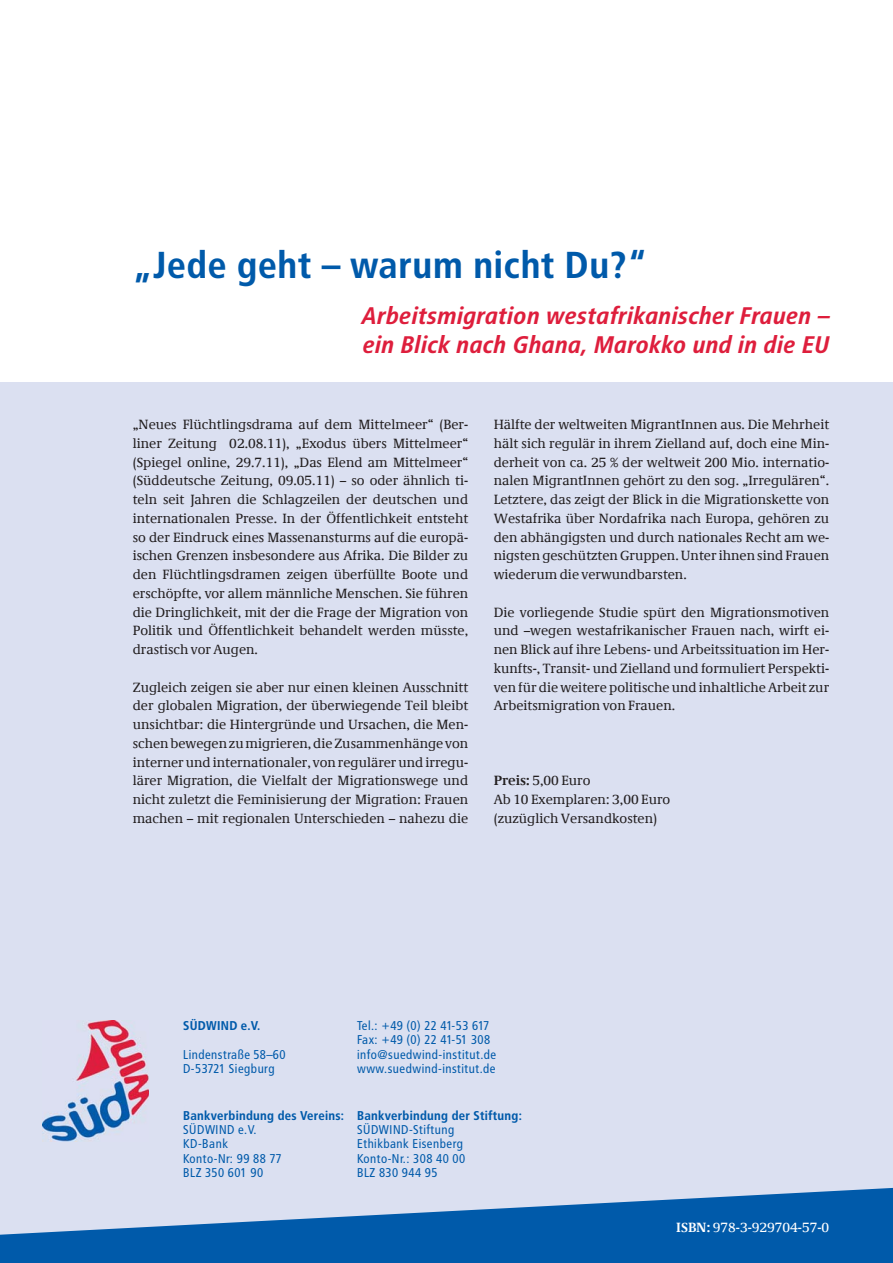
<style>
.page{position:relative;width:893px;height:1263px;background:#fff}
.page>*{position:absolute;margin:0;border:0;box-sizing:border-box;transform-origin:0 0}
.t1{font:37.5px "Transit Print OT Bld";color:#005aaa}
.t2{font:24px/28.8px "Transit Print OT Bld Ita";color:#de1e3c}
.t3{font:13.5px/18.8px "Demos Com";color:#231f20;text-align:justify}
.t4{font:13.5px "Demos Com";color:#fff}
.t5{font:12.75px/14.2px "Transit Print OT";color:#005aaa}
.t6{font:12.75px "Transit Print OT Bld";color:#005aaa}
.s1{font-weight:700}
</style>
<div class="page">
<div style="left:0;top:383px;width:893px;height:880px;background:#dbe0f1"></div>
<svg style="left:0;top:1188px;width:893px;height:75px;fill:#005aaa"></svg>
<img style="left:43px;top:1020px;width:106px;height:121px">
<h1 class="t1" style="left:133px;top:247px;width:517px">„Jede geht – warum nicht Du?“</h1>
<h2 class="t2" style="left:361px;top:302px;width:470px">Arbeitsmigration westafrikanischer Frauen – ein Blick nach Ghana, Marokko und in die EU</h2>
<p class="t3" style="left:133px;top:417px;width:337px">„Neues Flüchtlingsdrama auf dem Mittelmeer“ (Ber&shy;liner Zeitung 02.08.11), „Exodus übers Mittelmeer“ (Spiegel online, 29.7.11), „Das Elend am Mittelmeer“ (Süddeutsche Zeitung, 09.05.11) – so oder ähnlich ti&shy;teln seit Jahren die Schlagzeilen der deutschen und internationalen Presse. In der Öffentlichkeit entsteht so der Eindruck eines Massenansturms auf die europä&shy;ischen Grenzen insbesondere aus Afrika. Die Bilder zu den Flüchtlingsdramen zeigen überfüllte Boote und erschöpfte, vor allem männliche Menschen. Sie führen die Dringlichkeit, mit der die Frage der Migration von Politik und Öffentlichkeit behandelt werden müsste, drastisch vor Augen.</p>
<p class="t3" style="left:133px;top:679px;width:337px">Zugleich zeigen sie aber nur einen kleinen Ausschnitt der globalen Migration, der überwiegende Teil bleibt unsichtbar: die Hintergründe und Ursachen, die Men&shy;schen bewegen zu migrieren, die Zusammenhänge von interner und internationaler, von regulärer und irregu&shy;lärer Migration, die Vielfalt der Migrationswege und nicht zuletzt die Feminisierung der Migration: Frauen machen – mit regionalen Unterschieden – nahezu die</p>
<p class="t3" style="left:494px;top:417px;width:337px">Hälfte der weltweiten MigrantInnen aus. Die Mehrheit hält sich regulär in ihrem Zielland auf, doch eine Min&shy;derheit von ca. 25 % der weltweit 200 Mio. internatio&shy;nalen MigrantInnen gehört zu den sog. „Irregulären“.<br>Letztere, das zeigt der Blick in die Migrationskette von Westafrika über Nordafrika nach Europa, gehören zu den abhängigsten und durch nationales Recht am we&shy;nigsten geschützten Gruppen. Unter ihnen sind Frauen wiederum die verwundbarsten.</p>
<p class="t3" style="left:494px;top:604px;width:337px">Die vorliegende Studie spürt den Migrationsmotiven und –wegen westafrikanischer Frauen nach, wirft ei&shy;nen Blick auf ihre Lebens- und Arbeitssituation im Her&shy;kunfts-, Transit- und Zielland und formuliert Perspekti&shy;ven für die weitere politische und inhaltliche Arbeit zur Arbeitsmigration von Frauen.</p>
<p class="t3" style="left:494px;top:773px;width:178px;text-align:left"><span class="s1">Preis:</span> 5,00 Euro<br>Ab 10 Exemplaren: 3,00 Euro (zuzüglich Versandkosten)</p>
<p class="t6" style="left:183px;top:1019px;width:79px">SÜDWIND e.V.</p>
<p class="t5" style="left:183px;top:1048px;width:105px">Lindenstraße 58–60<br>D-53721 Siegburg</p>
<p class="t6" style="left:183px;top:1109px;width:163px">Bankverbindung des Vereins:</p>
<p class="t5" style="left:183px;top:1123px;width:100px">SÜDWIND e.V.<br>KD-Bank<br>Konto-Nr: 99 88 77<br>BLZ 350 601 90</p>
<p class="t5" style="left:357px;top:1019px;width:141px">Tel.: +49 (0) 22 41-53 617<br>Fax: +49 (0) 22 41-51 308 info@suedwind-institut.de www.suedwind-institut.de</p>
<p class="t6" style="left:357px;top:1109px;width:167px">Bankverbindung der Stiftung:</p>
<p class="t5" style="left:357px;top:1123px;width:110px">SÜDWIND-Stiftung<br>Ethikbank Eisenberg<br>Konto-Nr.: 308 40 00<br>BLZ 830 944 95</p>
<p class="t4" style="left:676px;top:1223px;width:154px"><span class="s1">ISBN:</span> 978-3-929704-57-0</p>
</div>
